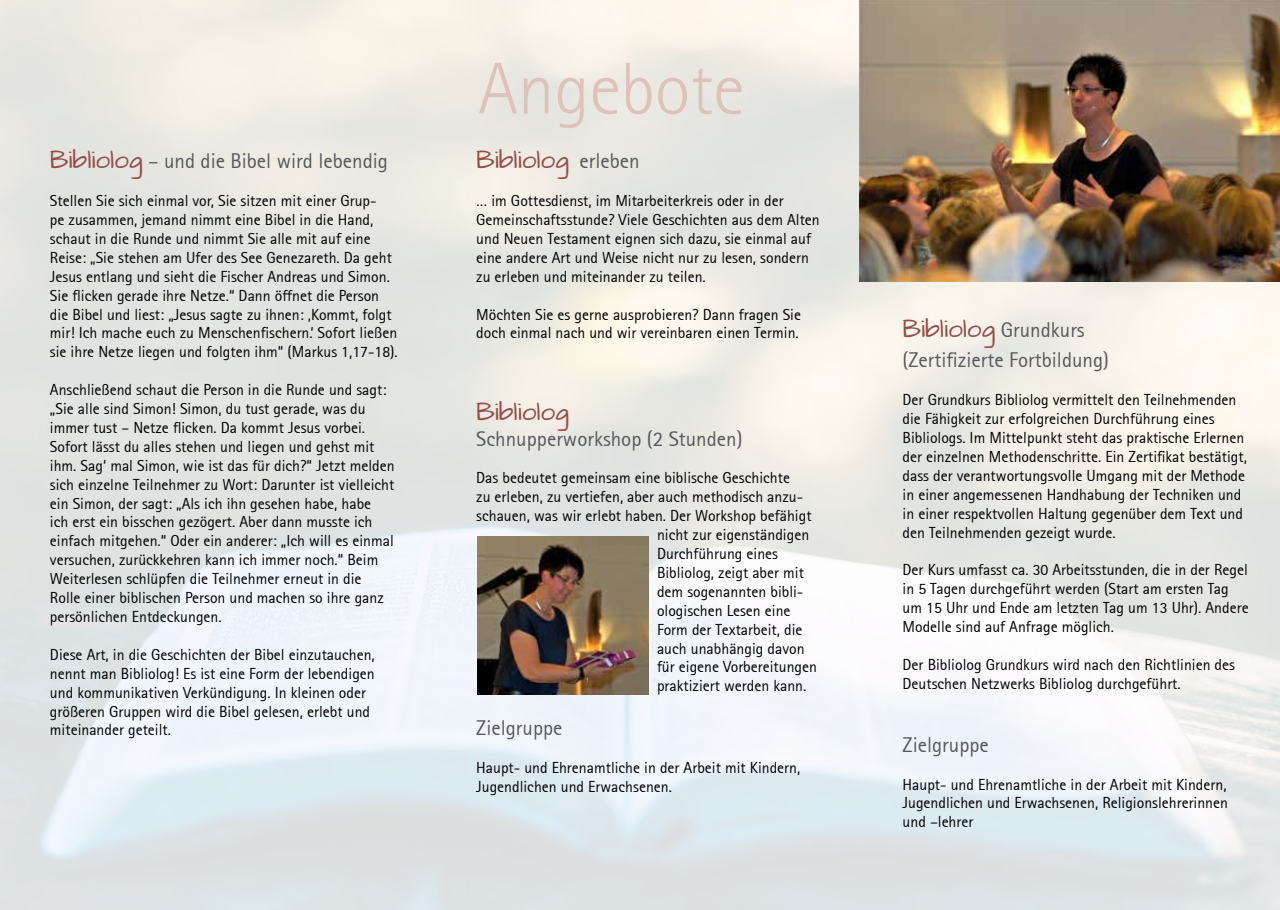
<style>
.page{position:relative;width:1280px;height:910px;background:#fff}
.page>*{position:absolute;margin:0;border:0;box-sizing:border-box;transform-origin:0 0}
.t1{font:300 73.35px "Rotis Sans Serif Std";color:#dcc2ba}
.t2{font:21px "Agfa Rotis Sans Serif";color:#58585a}
.t3{font:21px "Architects Daughter";color:#974d45}
.t4{font:15.75px/18.9px "Agfa Rotis Sans Serif";color:#000}
.s1{font-family:"Architects Daughter";color:#974d45}
.s2{font-family:"Agfa Rotis Sans Serif";color:#58585a}
</style>
<div class="page">
<img style="left:0;top:0;width:1280px;height:910px">
<img style="left:478px;top:537px;width:170px;height:157px">
<img style="left:859px;top:0;width:421px;height:282px">
<h2 class="t2" style="left:50px;top:149px;width:339px"><span class="s1">Bibliolog</span> – und die Bibel wird lebendig</h2>
<p class="t4" style="left:50px;top:191px;width:349px">Stellen Sie sich einmal vor, Sie sitzen mit einer Grup-<br>pe zusammen, jemand nimmt eine Bibel in die Hand, schaut in die Runde und nimmt Sie alle mit auf eine Reise: „Sie stehen am Ufer des See Genezareth. Da geht Jesus entlang und sieht die Fischer Andreas und Simon.<br>Sie flicken gerade ihre Netze.“ Dann öffnet die Person die Bibel und liest: „Jesus sagte zu ihnen: ‚Kommt, folgt mir! Ich mache euch zu Menschenfischern.‘ Sofort ließen sie ihre Netze liegen und folgten ihm“ (Markus 1,17-18).</p>
<p class="t4" style="left:50px;top:380px;width:346px">Anschließend schaut die Person in die Runde und sagt: „Sie alle sind Simon! Simon, du tust gerade, was du immer tust – Netze flicken. Da kommt Jesus vorbei.<br>Sofort lässt du alles stehen und liegen und gehst mit ihm. Sag‘ mal Simon, wie ist das für dich?“ Jetzt melden sich einzelne Teilnehmer zu Wort: Darunter ist vielleicht ein Simon, der sagt: „Als ich ihn gesehen habe, habe<br>ich erst ein bisschen gezögert. Aber dann musste ich einfach mitgehen.“ Oder ein anderer: „Ich will es einmal versuchen, zurückkehren kann ich immer noch.“ Beim Weiterlesen schlüpfen die Teilnehmer erneut in die Rolle einer biblischen Person und machen so ihre ganz persönlichen Entdeckungen.</p>
<p class="t4" style="left:50px;top:645px;width:326px">Diese Art, in die Geschichten der Bibel einzutauchen, nennt man Bibliolog! Es ist eine Form der lebendigen und kommunikativen Verkündigung. In kleinen oder größeren Gruppen wird die Bibel gelesen, erlebt und miteinander geteilt.</p>
<h1 class="t1" style="left:478px;top:47px;width:268px">Angebote</h1>
<h2 class="t3" style="left:476px;top:149px;width:165px">Bibliolog <span class="s2">erleben</span></h2>
<p class="t4" style="left:476px;top:191px;width:345px">… im Gottesdienst, im Mitarbeiterkreis oder in der Gemeinschaftsstunde? Viele Geschichten aus dem Alten und Neuen Testament eignen sich dazu, sie einmal auf eine andere Art und Weise nicht nur zu lesen, sondern zu erleben und miteinander zu teilen.</p>
<p class="t4" style="left:476px;top:305px;width:326px">Möchten Sie es gerne ausprobieren? Dann fragen Sie doch einmal nach und wir vereinbaren einen Termin.</p>
<h2 class="t3" style="left:476px;top:401px;width:94px">Bibliolog</h2>
<h2 class="t2" style="left:476px;top:426px;width:268px">Schnupperworkshop (2 Stunden)</h2>
<p class="t4" style="left:476px;top:468px;width:315px">Das bedeutet gemeinsam eine biblische Geschichte</p>
<p class="t4" style="left:476px;top:487px;width:328px">zu erleben, zu vertiefen, aber auch methodisch anzu-</p>
<p class="t4" style="left:476px;top:506px;width:337px">schauen, was wir erlebt haben. Der Workshop befähigt</p>
<p class="t4" style="left:657px;top:525px;width:154px">nicht zur eigenständigen</p>
<p class="t4" style="left:657px;top:544px;width:123px">Durchführung eines</p>
<p class="t4" style="left:657px;top:563px;width:148px">Bibliolog, zeigt aber mit</p>
<p class="t4" style="left:657px;top:582px;width:148px">dem sogenannten bibli-</p>
<p class="t4" style="left:657px;top:601px;width:135px">ologischen Lesen eine</p>
<p class="t4" style="left:657px;top:620px;width:147px">Form der Textarbeit, die</p>
<p class="t4" style="left:657px;top:639px;width:149px">auch unabhängig davon</p>
<p class="t4" style="left:657px;top:657px;width:162px">für eigene Vorbereitungen</p>
<p class="t4" style="left:657px;top:676px;width:151px">praktiziert werden kann.</p>
<h2 class="t2" style="left:476px;top:716px;width:88px">Zielgruppe</h2>
<p class="t4" style="left:476px;top:758px;width:325px">Haupt- und Ehrenamtliche in der Arbeit mit Kindern,<br>Jugendlichen und Erwachsenen.</p>
<h2 class="t3" style="left:902px;top:318px;width:184px">Bibliolog <span class="s2">Grundkurs</span></h2>
<h2 class="t2" style="left:902px;top:348px;width:208px">(Zertifizierte Fortbildung)</h2>
<p class="t4" style="left:902px;top:390px;width:346px">Der Grundkurs Bibliolog vermittelt den Teilnehmenden die Fähigkeit zur erfolgreichen Durchführung eines Bibliologs. Im Mittelpunkt steht das praktische Erlernen der einzelnen Methodenschritte. Ein Zertifikat bestätigt, dass der verantwortungsvolle Umgang mit der Methode in einer angemessenen Handhabung der Techniken und in einer respektvollen Haltung gegenüber dem Text und den Teilnehmenden gezeigt wurde.</p>
<p class="t4" style="left:902px;top:560px;width:348px">Der Kurs umfasst ca. 30 Arbeitsstunden, die in der Regel in 5 Tagen durchgeführt werden (Start am ersten Tag um 15 Uhr und Ende am letzten Tag um 13 Uhr). Andere Modelle sind auf Anfrage möglich.</p>
<p class="t4" style="left:902px;top:655px;width:334px">Der Bibliolog Grundkurs wird nach den Richtlinien des<br>Deutschen Netzwerks Bibliolog durchgeführt.</p>
<h2 class="t2" style="left:902px;top:732px;width:88px">Zielgruppe</h2>
<p class="t4" style="left:902px;top:775px;width:327px;text-align:justify">Haupt- und Ehrenamtliche in der Arbeit mit Kindern, Jugendlichen und Erwachsenen, Religionslehrerinnen und –lehrer</p>
</div>
